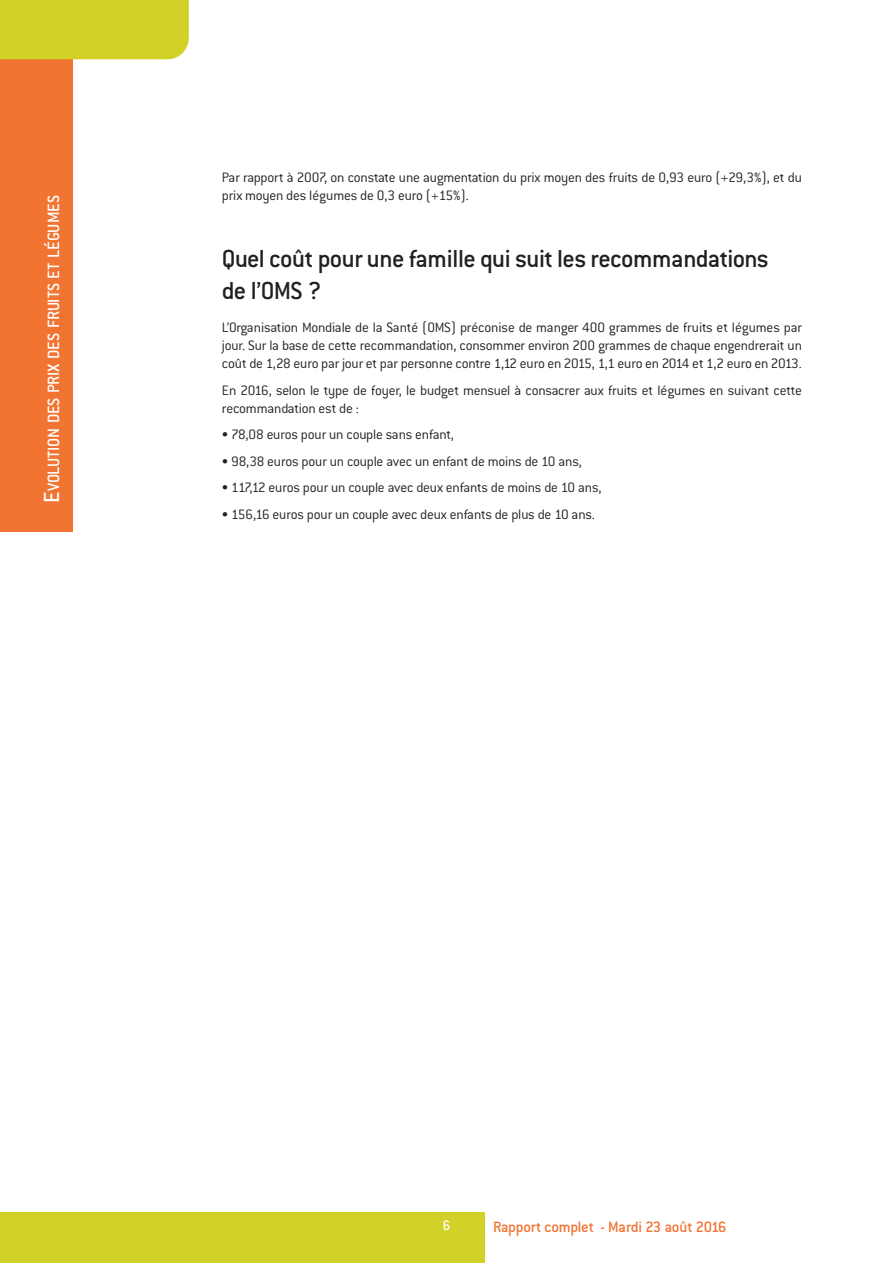
<style>
.page{position:relative;width:893px;height:1263px;background:#fff}
.page>*{position:absolute;margin:0;border:0;box-sizing:border-box;transform-origin:0 0}
.t1{font:500 27px/32.4px "Conduit ITC";letter-spacing:-.025em;color:#231f20}
.t2{font:500 18px "Conduit ITC";letter-spacing:-.01em;color:#fff}
.t3{font:500 16.5px "Conduit ITC";letter-spacing:-.015em;color:#f17432}
.t4{font:300 15px/18px "Conduit ITC";letter-spacing:-.015em;color:#231f20}
.t5{font:500 15px "Conduit ITC";color:#fff}
.s1{font-size:24px}
</style>
<div class="page">
<div style="left:0;top:1212px;width:485px;height:51px;background:#d1d128"></div>
<div style="left:0;top:59px;width:73px;height:472px;background:#f17432"></div>
<div style="left:0;top:0;width:189px;height:59px;background:#d1d128"></div>
<p class="t2" style="left:48px;top:503px;width:309px;rotate:-90deg"><span class="s1">E</span>VOLUTION DES PRIX DES FRUITS ET LÉGUMES</p>
<p class="t4" style="left:222px;top:170px;width:581px">Par rapport à 2007, on constate une augmentation du prix moyen des fruits de 0,93 euro (+29,3%), et du prix moyen des légumes de 0,3 euro (+15%).</p>
<h1 class="t1" style="left:222px;top:245px;width:548px">Quel coût pour une famille qui suit les recommandations de l’OMS ?</h1>
<p class="t4" style="left:222px;top:320px;width:582px;text-align:justify">L’Organisation Mondiale de la Santé (OMS) préconise de manger 400 grammes de fruits et légumes par jour. Sur la base de cette recommandation, consommer environ 200 grammes de chaque engendrerait un coût de 1,28 euro par jour et par personne contre 1,12 euro en 2015, 1,1 euro en 2014 et 1,2 euro en 2013.</p>
<p class="t4" style="left:222px;top:383px;width:582px">En 2016, selon le type de foyer, le budget mensuel à consacrer aux fruits et légumes en suivant cette recommandation est de :</p>
<p class="t4" style="left:222px;top:427px;width:234px">• 78,08 euros pour un couple sans enfant,</p>
<p class="t4" style="left:222px;top:454px;width:361px">• 98,38 euros pour un couple avec un enfant de moins de 10 ans,</p>
<p class="t4" style="left:222px;top:480px;width:381px">• 117,12 euros pour un couple avec deux enfants de moins de 10 ans,</p>
<p class="t4" style="left:222px;top:507px;width:374px">• 156,16 euros pour un couple avec deux enfants de plus de 10 ans.</p>
<p class="t5" style="left:443px;top:1220px;width:9px">6</p>
<p class="t3" style="left:493px;top:1221px;width:235px">Rapport complet - Mardi 23 août 2016</p>
</div>
